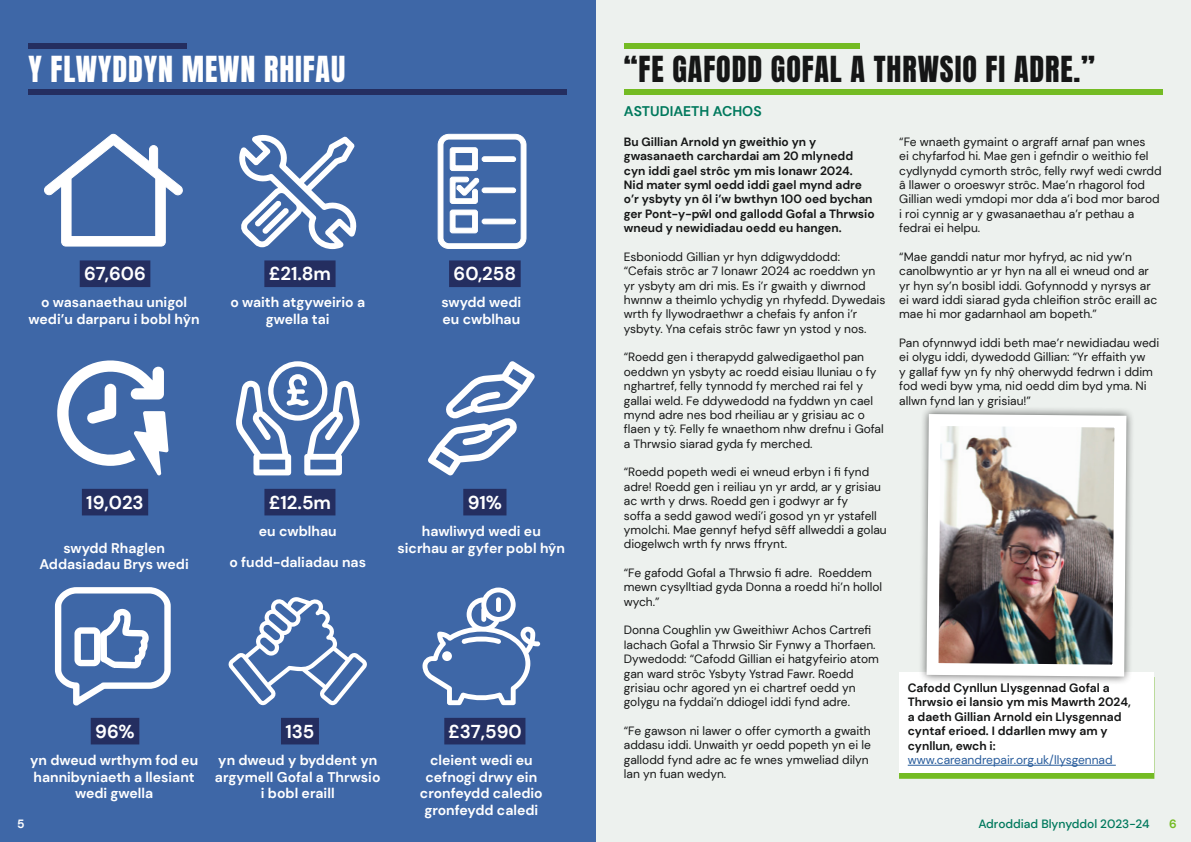
<style>
.page{position:relative;width:1191px;height:842px;background:#edf1ee}
.page>*{position:absolute;margin:0;border:0;box-sizing:border-box;transform-origin:0 0}
.t1{font:30px "Anton";letter-spacing:.03em;color:#151616}
.t2{font:30px "Anton";letter-spacing:.03em;color:#fff}
.t3{font:700 18.6px "DM Sans";color:#fff}
.t4{font:700 14px/16.8px "DM Sans";color:#fff;text-align:center}
.t5{font:700 14px "DM Sans";color:#00795d}
.t6{font:12px/14.4px "DM Sans";color:#151616}
.t7{font:700 12px/14.4px "DM Sans";color:#151616}
.t8{font:12px "DM Sans";color:#275b9b}
.t9{font:500 12px "DM Sans";color:#00795d}
.t10{font:700 12px "DM Sans";color:#74bb23}
.t11{font:700 12px "DM Sans";color:#fff}
</style>
<div class="page">
<div style="left:0;top:0;width:595px;height:842px;background:#3e67a7"></div>
<div style="left:28px;top:44px;width:159px;height:5px;background:#242e60"></div>
<div style="left:28px;top:89px;width:539px;height:6px;background:#242e60"></div>
<div style="left:80px;top:260px;width:70px;height:27px;background:#242e60"></div>
<div style="left:264px;top:260px;width:71px;height:27px;background:#242e60"></div>
<div style="left:449px;top:260px;width:71px;height:27px;background:#242e60"></div>
<div style="left:82px;top:489px;width:66px;height:26px;background:#242e60"></div>
<div style="left:264px;top:489px;width:71px;height:26px;background:#242e60"></div>
<div style="left:463px;top:489px;width:43px;height:26px;background:#242e60"></div>
<div style="left:91px;top:718px;width:48px;height:26px;background:#242e60"></div>
<div style="left:281px;top:718px;width:38px;height:26px;background:#242e60"></div>
<div style="left:444px;top:718px;width:81px;height:26px;background:#242e60"></div>
<div style="left:624px;top:44px;width:235px;height:5px;background:#74bb23"></div>
<div style="left:624px;top:89px;width:538px;height:6px;background:#74bb23"></div>
<svg style="left:44px;top:133px;width:139px;height:114px"></svg>
<svg style="left:239px;top:134px;width:118px;height:116px"></svg>
<svg style="left:437px;top:133px;width:90px;height:116px"></svg>
<svg style="left:57px;top:360px;width:111px;height:115px"></svg>
<svg style="left:236px;top:361px;width:124px;height:114px"></svg>
<svg style="left:54px;top:587px;width:117px;height:119px"></svg>
<svg style="left:228px;top:597px;width:139px;height:108px"></svg>
<svg style="left:422px;top:587px;width:118px;height:118px"></svg>
<svg style="left:428px;top:361px;width:107px;height:115px"></svg>
<div style="left:899px;top:677px;width:255px;height:101px;background:linear-gradient(to right,#74bb23,#74bb23)"></div>
<div style="left:899px;top:672px;width:254px;height:100px;background:#fff"></div>
<hr style="left:907px;top:765px;width:208px;height:1px;background:#275b9b">
<div style="left:918px;top:406px;width:216px;height:279px;background:#000;opacity:.6"></div>
<img style="left:920px;top:408px;width:212px;height:274px">
<h1 class="t2" style="left:28px;top:54px;width:318px">Y FLWYDDYN MEWN RHIFAU</h1>
<h2 class="t3" style="left:84px;top:262px;width:63px">67,606</h2>
<h2 class="t3" style="left:269px;top:262px;width:64px">£21.8m</h2>
<h2 class="t3" style="left:453px;top:262px;width:64px">60,258</h2>
<p class="t4" style="left:29px;top:294px;width:173px">o wasanaethau unigol wedi’u darparu i bobl hŷn</p>
<p class="t4" style="left:230px;top:294px;width:136px">o waith atgyweirio a gwella tai</p>
<p class="t4" style="left:441px;top:294px;width:81px;text-align:left">swydd wedi eu cwblhau</p>
<h2 class="t3" style="left:86px;top:491px;width:59px">19,023</h2>
<h2 class="t3" style="left:269px;top:491px;width:64px">£12.5m</h2>
<h2 class="t3" style="left:468px;top:491px;width:36px">91%</h2>
<p class="t4" style="left:39px;top:539px;width:151px">swydd Rhaglen<br>Addasiadau Brys wedi</p>
<p class="t4" style="left:259px;top:522px;width:79px">eu cwblhau</p>
<p class="t4" style="left:229px;top:553px;width:138px">o fudd-daliadau nas</p>
<p class="t4" style="left:397px;top:522px;width:169px">hawliwyd wedi eu sicrhau ar gyfer pobl hŷn</p>
<h2 class="t3" style="left:95px;top:720px;width:41px">96%</h2>
<h2 class="t3" style="left:285px;top:720px;width:31px">135</h2>
<h2 class="t3" style="left:448px;top:720px;width:75px">£37,590</h2>
<p class="t4" style="left:30px;top:751px;width:169px">yn dweud wrthym fod eu hannibyniaeth a llesiant wedi gwella</p>
<p class="t4" style="left:215px;top:751px;width:167px">yn dweud y byddent yn argymell Gofal a Thrwsio i bobl eraill</p>
<p class="t4" style="left:420px;top:751px;width:124px">cleient wedi eu cefnogi drwy ein cronfeydd caledio gronfeydd caledi</p>
<p class="t11" style="left:17px;top:816px;width:9px">5</p>
<h1 class="t1" style="left:624px;top:54px;width:473px">“FE GAFODD GOFAL A THRWSIO FI ADRE.”</h1>
<p class="t5" style="left:624px;top:102px;width:139px">ASTUDIAETH ACHOS</p>
<p class="t7" style="left:624px;top:134px;width:252px">Bu Gillian Arnold yn gweithio yn y gwasanaeth carchardai am 20 mlynedd cyn iddi gael strôc ym mis Ionawr 2024.<br>Nid mater syml oedd iddi gael mynd adre o’r ysbyty yn ôl i’w bwthyn 100 oed bychan ger Pont-y-pŵl ond gallodd Gofal a Thrwsio wneud y newidiadau oedd eu hangen.</p>
<p class="t6" style="left:624px;top:249px;width:263px">Esboniodd Gillian yr hyn ddigwyddodd:<br>“Cefais strôc ar 7 Ionawr 2024 ac roeddwn yn yr ysbyty am dri mis. Es i’r gwaith y diwrnod hwnnw a theimlo ychydig yn rhyfedd. Dywedais wrth fy llywodraethwr a chefais fy anfon i’r ysbyty. Yna cefais strôc fawr yn ystod y nos.</p>
<p class="t6" style="left:624px;top:350px;width:261px">“Roedd gen i therapydd galwedigaethol pan oeddwn yn ysbyty ac roedd eisiau lluniau o fy nghartref, felly tynnodd fy merched rai fel y gallai weld. Fe ddywedodd na fyddwn yn cael mynd adre nes bod rheiliau ar y grisiau ac o flaen y tŷ. Felly fe wnaethom nhw drefnu i Gofal a Thrwsio siarad gyda fy merched.</p>
<p class="t6" style="left:624px;top:465px;width:264px">“Roedd popeth wedi ei wneud erbyn i fi fynd adre! Roedd gen i reiliau yn yr ardd, ar y grisiau ac wrth y drws. Roedd gen i godwyr ar fy<br>soffa a sedd gawod wedi’i gosod yn yr ystafell ymolchi. Mae gennyf hefyd sêff allweddi a golau diogelwch wrth fy nrws ffrynt.</p>
<p class="t6" style="left:624px;top:565px;width:260px">“Fe gafodd Gofal a Thrwsio fi adre. Roeddem mewn cysylltiad gyda Donna a roedd hi’n hollol wych.”</p>
<p class="t6" style="left:624px;top:623px;width:256px">Donna Coughlin yw Gweithiwr Achos Cartrefi Iachach Gofal a Thrwsio Sir Fynwy a Thorfaen.<br>Dywedodd: “Cafodd Gillian ei hatgyfeirio atom gan ward strôc Ysbyty Ystrad Fawr. Roedd grisiau ochr agored yn ei chartref oedd yn golygu na fyddai’n ddiogel iddi fynd adre.</p>
<p class="t6" style="left:624px;top:723px;width:249px">“Fe gawson ni lawer o offer cymorth a gwaith addasu iddi. Unwaith yr oedd popeth yn ei le gallodd fynd adre ac fe wnes ymweliad dilyn lan yn fuan wedyn.</p>
<p class="t6" style="left:899px;top:134px;width:264px">“Fe wnaeth gymaint o argraff arnaf pan wnes<br>ei chyfarfod hi. Mae gen i gefndir o weithio fel cydlynydd cymorth strôc, felly rwyf wedi cwrdd â llawer o oroeswyr strôc. Mae’n rhagorol fod Gillian wedi ymdopi mor dda a’i bod mor barod i roi cynnig ar y gwasanaethau a’r pethau a fedrai ei helpu.</p>
<p class="t6" style="left:899px;top:249px;width:259px">“Mae ganddi natur mor hyfryd, ac nid yw’n canolbwyntio ar yr hyn na all ei wneud ond ar yr hyn sy’n bosibl iddi. Gofynnodd y nyrsys ar ei ward iddi siarad gyda chleifion strôc eraill ac mae hi mor gadarnhaol am bopeth.”</p>
<p class="t6" style="left:899px;top:336px;width:261px">Pan ofynnwyd iddi beth mae’r newidiadau wedi ei olygu iddi, dywedodd Gillian: “Yr effaith yw<br>y gallaf fyw yn fy nhŷ oherwydd fedrwn i ddim fod wedi byw yma, nid oedd dim byd yma. Ni allwn fynd lan y grisiau!”</p>
<p class="t7" style="left:907px;top:681px;width:224px">Cafodd Cynllun Llysgennad Gofal a<br>Thrwsio ei lansio ym mis Mawrth 2024, a daeth Gillian Arnold ein Llysgennad cyntaf erioed. I ddarllen mwy am y cynllun, ewch i:</p>
<p class="t8" style="left:907px;top:752px;width:206px">www.careandrepair.org.uk/llysgennad</p>
<p class="t9" style="left:978px;top:816px;width:173px">Adroddiad Blynyddol 2023-24</p>
<p class="t10" style="left:1169px;top:816px;width:9px">6</p>
</div>
